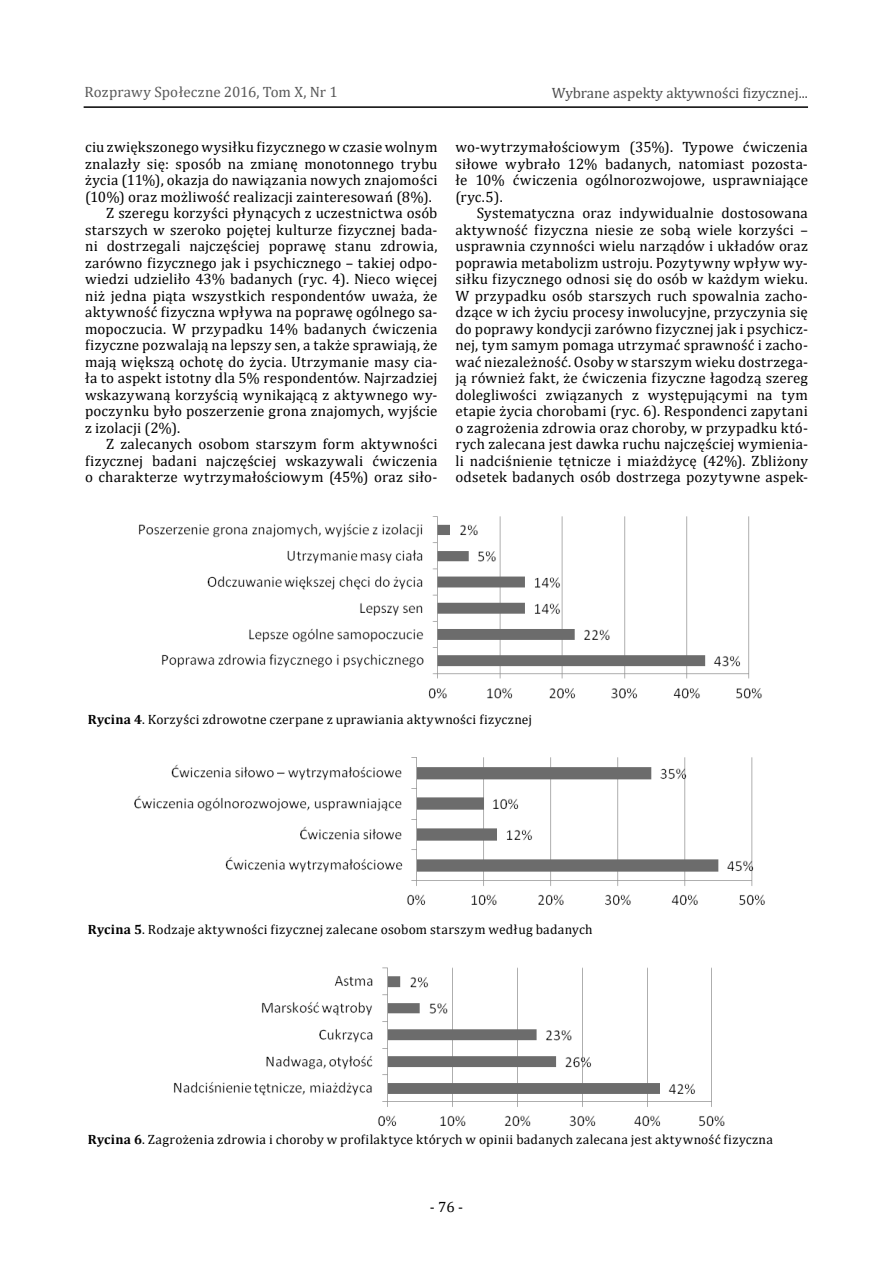
<style>
.page{position:relative;width:893px;height:1263px;background:#fff}
.page>*{position:absolute;margin:0;border:0;box-sizing:border-box;transform-origin:0 0}
.t1{font:15px/16.5px "Cambria";letter-spacing:.015em;color:#000;text-align:justify}
.t2{font:15px "Cambria";color:#4d4d4d}
.t3{font:15px "Cambria";letter-spacing:.005em;color:#595959}
.t4{font:13.5px "Cambria";letter-spacing:.02em;color:#000}
.s1{font-weight:700}
</style>
<div class="page">
<hr style="left:84px;top:106px;width:724px;height:2px;background:#000">
<img style="left:138px;top:516px;width:624px;height:183px">
<img style="left:134px;top:757px;width:631px;height:149px">
<img style="left:173px;top:967px;width:552px;height:160px">
<p class="t3" style="left:84px;top:83px;width:255px">Rozprawy Społeczne 2016, Tom X, Nr 1</p>
<p class="t1" style="left:85px;top:139px;width:354px">ciu zwiększonego wysiłku fizycznego w czasie wolnym</p>
<p class="t1" style="left:85px;top:155px;width:354px">znalazły się: sposób na zmianę monotonnego trybu</p>
<p class="t1" style="left:85px;top:172px;width:354px">życia (11%), okazja do nawiązania nowych znajomości</p>
<p class="t1" style="left:85px;top:188px;width:348px">(10%) oraz możliwość realizacji zainteresowań (8%).</p>
<p class="t1" style="left:106px;top:205px;width:333px">Z szeregu korzyści płynących z uczestnictwa osób</p>
<p class="t1" style="left:85px;top:221px;width:354px">starszych w szeroko pojętej kulturze fizycznej bada-</p>
<p class="t1" style="left:85px;top:238px;width:354px">ni dostrzegali najczęściej poprawę stanu zdrowia,</p>
<p class="t1" style="left:85px;top:254px;width:354px">zarówno fizycznego jak i psychicznego – takiej odpo-</p>
<p class="t1" style="left:85px;top:271px;width:354px">wiedzi udzieliło 43% badanych (ryc. 4). Nieco więcej</p>
<p class="t1" style="left:85px;top:287px;width:354px">niż jedna piąta wszystkich respondentów uważa, że</p>
<p class="t1" style="left:85px;top:304px;width:354px">aktywność fizyczna wpływa na poprawę ogólnego sa-</p>
<p class="t1" style="left:85px;top:320px;width:354px">mopoczucia. W przypadku 14% badanych ćwiczenia</p>
<p class="t1" style="left:85px;top:337px;width:354px">fizyczne pozwalają na lepszy sen, a także sprawiają, że</p>
<p class="t1" style="left:85px;top:353px;width:354px">mają większą ochotę do życia. Utrzymanie masy cia-</p>
<p class="t1" style="left:85px;top:370px;width:354px">ła to aspekt istotny dla 5% respondentów. Najrzadziej</p>
<p class="t1" style="left:85px;top:386px;width:354px">wskazywaną korzyścią wynikającą z aktywnego wy-</p>
<p class="t1" style="left:85px;top:403px;width:354px">poczynku było poszerzenie grona znajomych, wyjście</p>
<p class="t1" style="left:85px;top:419px;width:97px">z izolacji (2%).</p>
<p class="t1" style="left:106px;top:436px;width:333px">Z zalecanych osobom starszym form aktywności</p>
<p class="t1" style="left:85px;top:452px;width:354px">fizycznej badani najczęściej wskazywali ćwiczenia</p>
<p class="t1" style="left:85px;top:469px;width:354px">o charakterze wytrzymałościowym (45%) oraz siło-</p>
<p class="t2" style="left:552px;top:84px;width:257px">Wybrane aspekty aktywności fizycznej...</p>
<p class="t1" style="left:455px;top:139px;width:354px">wo-wytrzymałościowym (35%). Typowe ćwiczenia siłowe wybrało 12% badanych, natomiast pozosta&shy;łe 10% ćwiczenia ogólnorozwojowe, usprawniające (ryc.5).</p>
<p class="t1" style="left:455px;top:205px;width:354px;text-indent:21px">Systematyczna oraz indywidualnie dostosowana aktywność fizyczna niesie ze sobą wiele korzyści – usprawnia czynności wielu narządów i układów oraz poprawia metabolizm ustroju. Pozytywny wpływ wy&shy;siłku fizycznego odnosi się do osób w każdym wieku.<br>W przypadku osób starszych ruch spowalnia zacho&shy;dzące w ich życiu procesy inwolucyjne, przyczynia się do poprawy kondycji zarówno fizycznej jak i psychicz&shy;nej, tym samym pomaga utrzymać sprawność i zacho&shy;wać niezależność. Osoby w starszym wieku dostrzega&shy;ją również fakt, że ćwiczenia fizyczne łagodzą szereg dolegliwości związanych z występującymi na tym etapie życia chorobami (ryc. 6). Respondenci zapytani o zagrożenia zdrowia oraz choroby, w przypadku któ&shy;rych zalecana jest dawka ruchu najczęściej wymienia&shy;li nadciśnienie tętnicze i miażdżycę (42%). Zbliżony odsetek badanych osób dostrzega pozytywne aspek-</p>
<p class="t4" style="left:88px;top:711px;width:446px"><span class="s1">Rycina 4</span>. Korzyści zdrowotne czerpane z uprawiania aktywności fizycznej</p>
<p class="t4" style="left:88px;top:921px;width:506px"><span class="s1">Rycina 5</span>. Rodzaje aktywności fizycznej zalecane osobom starszym według badanych</p>
<p class="t4" style="left:88px;top:1131px;width:686px"><span class="s1">Rycina 6</span>. Zagrożenia zdrowia i choroby w profilaktyce których w opinii badanych zalecana jest aktywność fizyczna</p>
<p class="t1" style="left:430px;top:1198px;width:35px">- 76 -</p>
</div>
